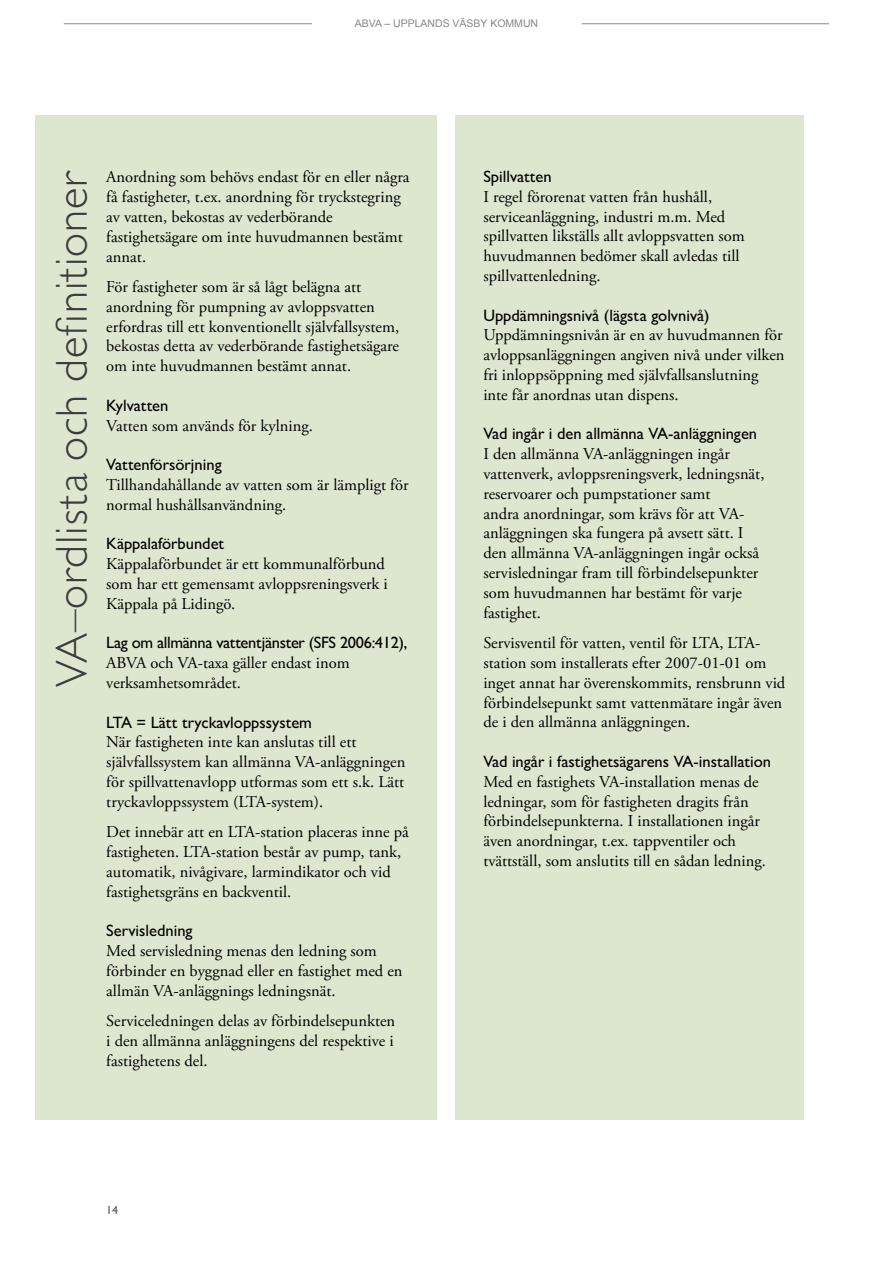
<style>
.page{position:relative;width:893px;height:1263px;background:#fff}
.page>*{position:absolute;margin:0;border:0;box-sizing:border-box;transform-origin:0 0}
.t1{font:300 45px "Gill Sans MT Pro";letter-spacing:.02em;color:#3c3c3b}
.t2{font:16.5px/19.8px "Adobe Garamond Pro";color:#000}
.t3{font:500 16.5px "Gill Sans MT Pro";color:#000}
.t4{font:500 16.5px "Gill Sans MT Pro";letter-spacing:-.02em;color:#000}
.t5{font:500 12px "Gill Sans MT Pro";color:#575756}
.t6{font:10.5px "Arial";color:#878787}
</style>
<div class="page">
<hr style="left:64px;top:23px;width:248px;height:1px;background:#878787">
<hr style="left:582px;top:23px;width:247px;height:1px;background:#878787">
<div style="left:35px;top:116px;width:401px;height:1004px;background:#dde7cf"></div>
<div style="left:456px;top:116px;width:348px;height:1004px;background:#dde7cf"></div>
<p class="t6" style="left:355px;top:16px;width:185px">ABVA – UPPLANDS VÄSBY KOMMUN</p>
<h1 class="t1" style="left:45px;top:687px;width:519px;rotate:-90deg">VA–ordlista och definitioner</h1>
<p class="t2" style="left:106px;top:168px;width:305px">Anordning som behövs endast för en eller några få fastigheter, t.ex. anordning för tryckstegring av vatten, bekostas av vederbörande fastighetsägare om inte huvudmannen bestämt annat.</p>
<p class="t2" style="left:106px;top:277px;width:294px">För fastigheter som är så lågt belägna att anordning för pumpning av avloppsvatten erfordras till ett konventionellt självfallsystem, bekostas detta av vederbörande fastighetsägare om inte huvudmannen bestämt annat.</p>
<p class="t3" style="left:106px;top:395px;width:64px">Kylvatten</p>
<p class="t2" style="left:106px;top:416px;width:208px">Vatten som används för kylning.</p>
<p class="t3" style="left:106px;top:455px;width:117px">Vattenförsörjning</p>
<p class="t2" style="left:106px;top:475px;width:304px">Tillhandahållande av vatten som är lämpligt för normal hushållsanvändning.</p>
<p class="t3" style="left:106px;top:534px;width:120px">Käppalaförbundet</p>
<p class="t2" style="left:106px;top:555px;width:283px">Käppalaförbundet är ett kommunalförbund som har ett gemensamt avloppsreningsverk i<br>Käppala på Lidingö.</p>
<p class="t4" style="left:106px;top:633px;width:303px">Lag om allmänna vattentjänster (SFS 2006:412),</p>
<p class="t2" style="left:106px;top:654px;width:245px">ABVA och VA-taxa gäller endast inom verksamhetsområdet.</p>
<p class="t3" style="left:106px;top:712px;width:207px">LTA = Lätt tryckavloppssystem</p>
<p class="t2" style="left:106px;top:733px;width:301px">När fastigheten inte kan anslutas till ett självfallssystem kan allmänna VA-anläggningen för spillvattenavlopp utformas som ett s.k. Lätt tryckavloppssystem (LTA-system).</p>
<p class="t2" style="left:106px;top:823px;width:304px">Det innebär att en LTA-station placeras inne på fastigheten. LTA-station består av pump, tank, automatik, nivågivare, larmindikator och vid fastighetsgräns en backventil.</p>
<p class="t3" style="left:106px;top:921px;width:88px">Servisledning</p>
<p class="t2" style="left:106px;top:941px;width:298px">Med servisledning menas den ledning som förbinder en byggnad eller en fastighet med en allmän VA-anläggnings ledningsnät.</p>
<p class="t2" style="left:106px;top:1011px;width:290px;text-align:justify">Serviceledningen delas av förbindelsepunkten i den allmänna anläggningens del respektive i fastighetens del.</p>
<p class="t5" style="left:106px;top:1202px;width:13px">14</p>
<p class="t3" style="left:483px;top:167px;width:70px">Spillvatten</p>
<p class="t2" style="left:483px;top:187px;width:263px">I regel förorenat vatten från hushåll, serviceanläggning, industri m.m. Med spillvatten likställs allt avloppsvatten som huvudmannen bedömer skall avledas till spillvattenledning.</p>
<p class="t3" style="left:483px;top:305px;width:228px">Uppdämningsnivå (lägsta golvnivå)</p>
<p class="t2" style="left:483px;top:326px;width:303px">Uppdämningsnivån är en av huvudmannen för avloppsanläggningen angiven nivå under vilken fri inloppsöppning med självfallsanslutning inte får anordnas utan dispens.</p>
<p class="t3" style="left:483px;top:424px;width:275px">Vad ingår i den allmänna VA-anläggningen</p>
<p class="t2" style="left:483px;top:445px;width:283px">I den allmänna VA-anläggningen ingår vattenverk, avloppsreningsverk, ledningsnät, reservoarer och pumpstationer samt<br>andra anordningar, som krävs för att VA&shy;anläggningen ska fungera på avsett sätt. I den allmänna VA-anläggningen ingår också servisledningar fram till förbindelsepunkter som huvudmannen har bestämt för varje fastighet.</p>
<p class="t2" style="left:483px;top:634px;width:303px">Servisventil för vatten, ventil för LTA, LTA&shy;station som installerats efter 2007-01-01 om inget annat har överenskommits, rensbrunn vid förbindelsepunkt samt vattenmätare ingår även de i den allmänna anläggningen.</p>
<p class="t3" style="left:483px;top:751px;width:289px">Vad ingår i fastighetsägarens VA-installation</p>
<p class="t2" style="left:483px;top:772px;width:284px">Med en fastighets VA-installation menas de ledningar, som för fastigheten dragits från förbindelsepunkterna. I installationen ingår även anordningar, t.ex. tappventiler och tvättställ, som anslutits till en sådan ledning.</p>
</div>
